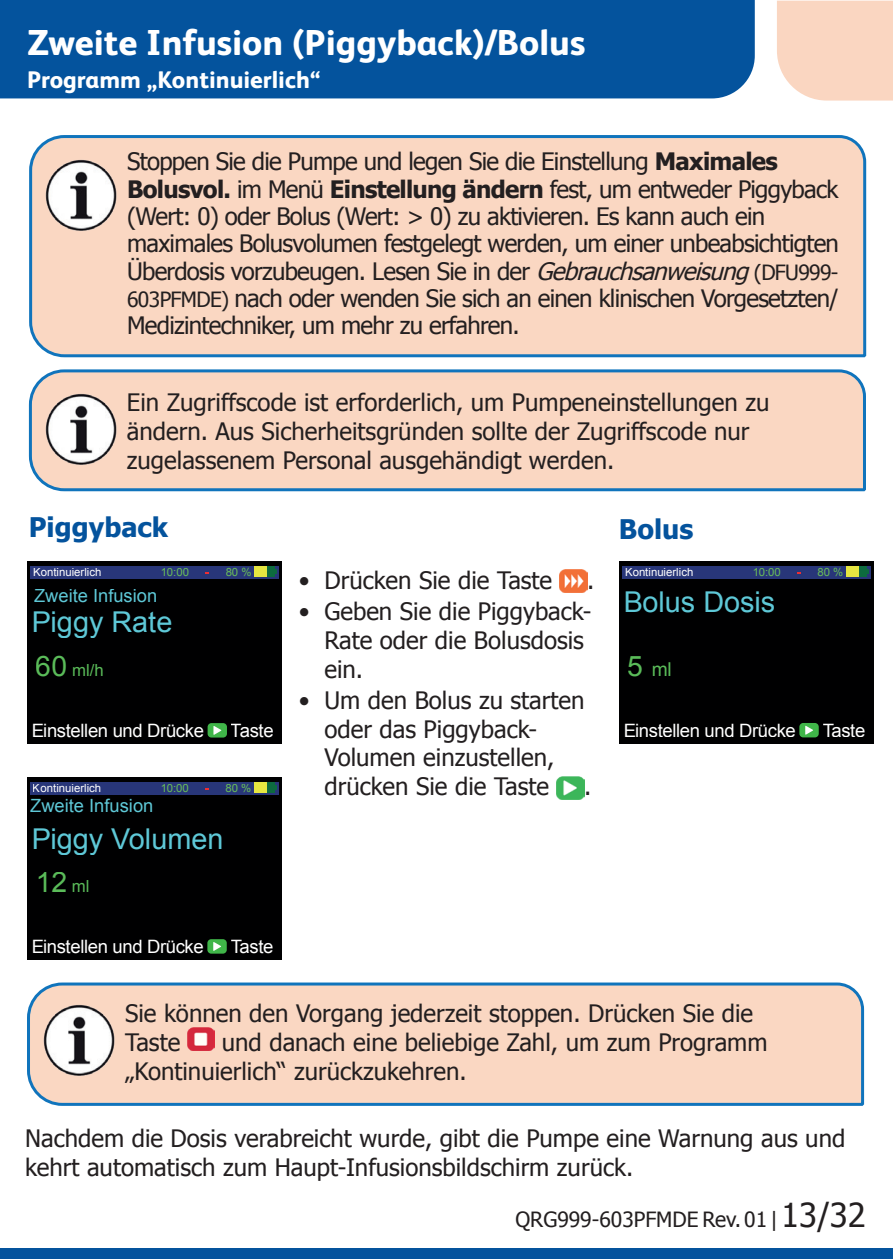
<style>
.page{position:relative;width:893px;height:1259px;background:#fff}
.page>*{position:absolute;margin:0;border:0;box-sizing:border-box;transform-origin:0 0}
.t1{font:800 36px "FS Albert Pro";color:#fff}
.t2{font:28.8px "Arial";color:#5ec8d7}
.t3{font:28.2px "Arial";color:#5abb59}
.t4{font:700 27px "Tahoma";color:#04539d}
.t5{font:24px/28.8px "Tahoma";color:#231f20}
.t6{font:24px/27.3px "Tahoma";letter-spacing:-.03em;color:#231f20}
.t7{font:800 24px "FS Albert Pro";color:#fff}
.t8{font:21px "Tahoma";color:#231f20}
.t9{font:19.2px "Arial";color:#5abb59}
.t10{font:18.3px "Arial";letter-spacing:-.02em;color:#fff}
.t11{font:18.3px "Arial";color:#5ec8d7}
.t12{font:16.8px "Arial";color:#5abb59}
.t13{font:11.4px "Arial";color:#fff}
.t14{font:11.4px "Arial";color:#69be58}
.s1{font-weight:700}
.s2{font-style:italic}
.s3{font-size:21px}
.s4{font-size:28.2px}
.s5{font-size:16.8px}
.s6{font-size:33px}
</style>
<div class="page">
<div style="left:0;top:0;width:755px;height:98px;background:#04539d"></div>
<div style="left:777px;top:1px;width:116px;height:100px;background:#fad6c1"></div>
<div style="left:0;top:1248px;width:893px;height:11px;background:#04539d"></div>
<div style="left:27px;top:561px;width:255px;height:183px;background:#000001"></div>
<div style="left:30px;top:565px;width:249px;height:13px;background:#283679"></div>
<div style="left:255px;top:566px;width:12px;height:11px;background:#e6e641"></div>
<div style="left:267px;top:566px;width:8px;height:11px;background:#0d6b3f"></div>
<div style="left:208px;top:723px;width:19px;height:14px;background:#40b649;border-radius:4px"></div>
<svg style="left:213px;top:726px;width:8px;height:9px"></svg>
<div style="left:619px;top:561px;width:254px;height:182px;background:#000001"></div>
<div style="left:622px;top:565px;width:249px;height:13px;background:#283679"></div>
<div style="left:846px;top:566px;width:13px;height:11px;background:#e6e641"></div>
<div style="left:859px;top:566px;width:7px;height:11px;background:#0d6b3f"></div>
<svg style="left:866px;top:569px;width:3px;height:5px"></svg>
<div style="left:799px;top:723px;width:20px;height:14px;background:#40b649;border-radius:4px"></div>
<svg style="left:805px;top:725px;width:8px;height:10px"></svg>
<div style="left:27px;top:777px;width:255px;height:183px;background:#000001"></div>
<div style="left:30px;top:781px;width:249px;height:13px;background:#283679"></div>
<div style="left:254px;top:782px;width:13px;height:11px;background:#e6e641"></div>
<div style="left:267px;top:782px;width:8px;height:11px;background:#0d6b3f"></div>
<div style="left:207px;top:939px;width:20px;height:14px;background:#40b649;border-radius:4px"></div>
<svg style="left:213px;top:942px;width:8px;height:9px"></svg>
<img style="left:560px;top:570px;width:27px;height:23px">
<img style="left:557px;top:776px;width:27px;height:23px">
<svg style="left:29px;top:135px;width:838px;height:223px"></svg>
<img style="left:42px;top:158px;width:76px;height:75px">
<div style="left:127px;top:152px;width:712px;height:182px;background:#fad7c2"></div>
<svg style="left:28px;top:369px;width:838px;height:123px"></svg>
<img style="left:41px;top:393px;width:77px;height:74px">
<div style="left:127px;top:393px;width:712px;height:87px;background:#fad7c2"></div>
<svg style="left:27px;top:982px;width:838px;height:124px"></svg>
<img style="left:39px;top:1003px;width:77px;height:75px">
<div style="left:125px;top:1003px;width:712px;height:76px;background:#fad7c2"></div>
<img style="left:188px;top:1028px;width:26px;height:23px">
<h1 class="t1" style="left:27px;top:14px;width:560px">Zweite Infusion (Piggyback)/Bolus</h1>
<p class="t7" style="left:27px;top:61px;width:295px">Programm „Kontinuierlich“</p>
<p class="t6" style="left:127px;top:147px;width:713px">Stoppen Sie die Pumpe und legen Sie die Einstellung <span class="s1">Maximales Bolusvol.</span> im Menü <span class="s1">Einstellung ändern</span> fest, um entweder Piggyback (Wert: 0) oder Bolus (Wert: &gt; 0) zu aktivieren. Es kann auch ein maximales Bolusvolumen festgelegt werden, um einer unbeabsichtigten Überdosis vorzubeugen. Lesen Sie in der <span class="s2">Gebrauchsanweisung</span><span class="s3">(DFU999- 603PFMDE)</span> nach oder wenden Sie sich an einen klinischen Vorgesetzten/ Medizintechniker, um mehr zu erfahren.</p>
<p class="t5" style="left:127px;top:387px;width:644px">Ein Zugriffscode ist erforderlich, um Pumpeneinstellungen zu ändern. Aus Sicherheitsgründen sollte der Zugriffscode nur zugelassenem Personal ausgehändigt werden.</p>
<p class="t4" style="left:29px;top:508px;width:141px">Piggyback</p>
<p class="t13" style="left:33px;top:565px;width:70px">Kontinuierlich</p>
<p class="t14" style="left:161px;top:565px;width:30px">10:00</p>
<p class="t14" style="left:226px;top:565px;width:27px">80 %</p>
<p class="t2" style="left:31px;top:602px;width:143px">Piggy Rate</p>
<p class="t12" style="left:36px;top:659px;width:69px"><span class="s4">60</span> ml/h</p>
<p class="t11" style="left:34px;top:584px;width:125px">Zweite Infusion</p>
<p class="t10" style="left:31px;top:718px;width:174px">Einstellen und Drücke</p>
<p class="t10" style="left:231px;top:718px;width:44px">Taste</p>
<p class="t13" style="left:33px;top:781px;width:70px">Kontinuierlich</p>
<p class="t14" style="left:160px;top:781px;width:30px">10:00</p>
<p class="t14" style="left:225px;top:781px;width:27px">80 %</p>
<p class="t2" style="left:31px;top:819px;width:194px">Piggy Volumen</p>
<p class="t3" style="left:36px;top:864px;width:55px">12 <span class="s5">ml</span></p>
<p class="t11" style="left:30px;top:793px;width:125px">Zweite Infusion</p>
<p class="t10" style="left:31px;top:934px;width:174px">Einstellen und Drücke</p>
<p class="t10" style="left:231px;top:934px;width:44px">Taste</p>
<p class="t5" style="left:299px;top:564px;width:255px">• Drücken Sie die Taste</p>
<p class="t5" style="left:587px;top:564px;width:9px">.</p>
<p class="t5" style="left:324px;top:595px;width:269px;text-indent:-26px">• Geben Sie die Piggyback-<br>Rate oder die Bolusdosis ein.</p>
<p class="t5" style="left:324px;top:684px;width:262px;text-indent:-26px">• Um den Bolus zu starten oder das Piggyback-<br>Volumen einzustellen, drücken Sie die Taste</p>
<p class="t5" style="left:584px;top:771px;width:9px">.</p>
<p class="t4" style="left:619px;top:510px;width:76px">Bolus</p>
<p class="t13" style="left:625px;top:565px;width:70px">Kontinuierlich</p>
<p class="t14" style="left:752px;top:565px;width:30px">10:00</p>
<p class="t14" style="left:817px;top:565px;width:27px">80 %</p>
<p class="t2" style="left:623px;top:583px;width:154px">Bolus Dosis</p>
<p class="t9" style="left:628px;top:657px;width:45px"><span class="s4">5</span> ml</p>
<p class="t10" style="left:623px;top:718px;width:174px">Einstellen und Drücke</p>
<p class="t10" style="left:823px;top:718px;width:44px">Taste</p>
<p class="t5" style="left:125px;top:998px;width:630px">Sie können den Vorgang jederzeit stoppen. Drücken Sie die<br>Taste</p>
<p class="t5" style="left:125px;top:1026px;width:644px;text-indent:97px">und danach eine beliebige Zahl, um zum Programm „Kontinuierlich“ zurückzukehren.</p>
<p class="t5" style="left:25px;top:1122px;width:822px">Nachdem die Dosis verabreicht wurde, gibt die Pumpe eine Warnung aus und kehrt automatisch zum Haupt-Infusionsbildschirm zurück.</p>
<p class="t8" style="left:515px;top:1205px;width:352px">QRG999-603PFMDE Rev. 01 | <span class="s6">13/32</span></p>
</div>
